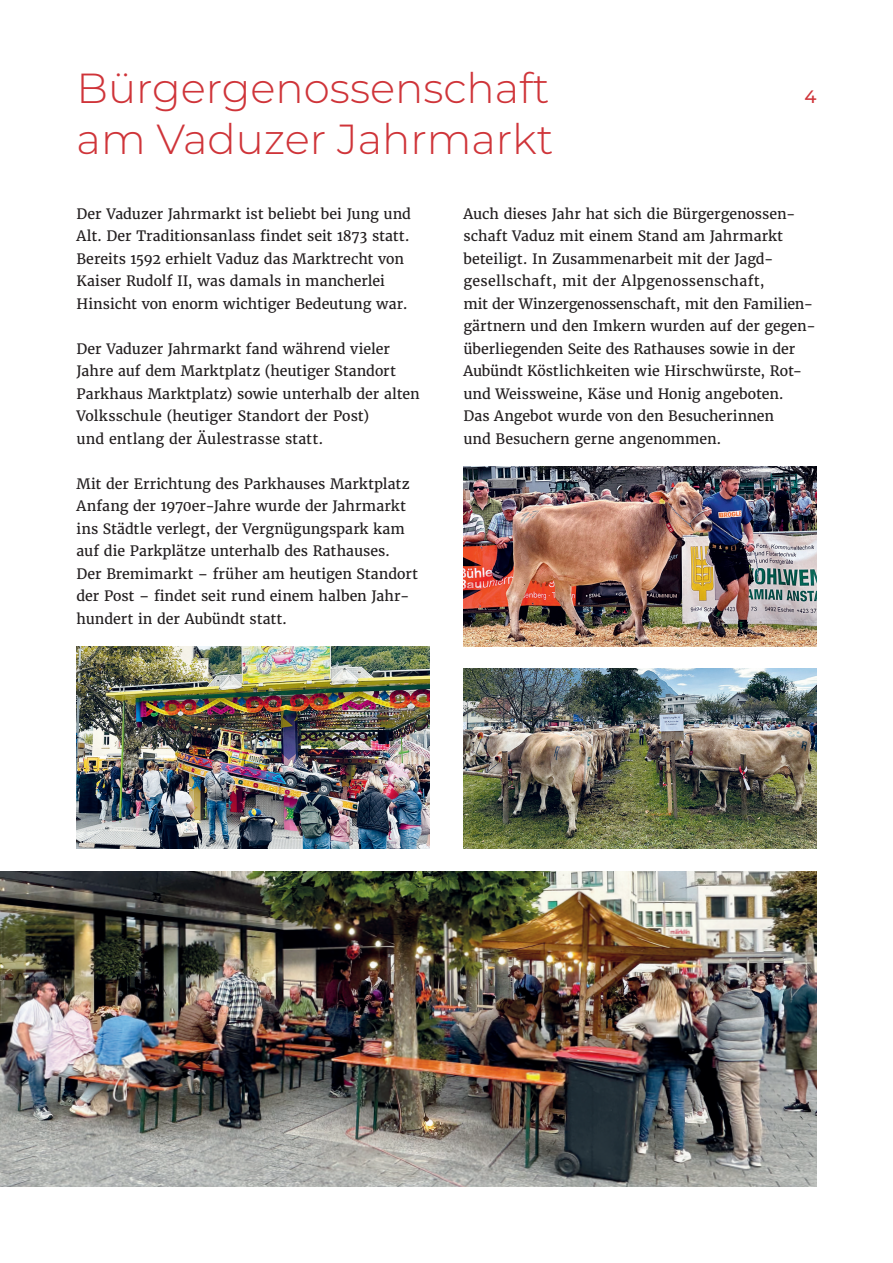
<style>
.page{position:relative;width:893px;height:1263px;background:#fff}
.page>*{position:absolute;margin:0;border:0;box-sizing:border-box;transform-origin:0 0}
.t1{font:300 42px/51px "Montserrat";color:#cf3439}
.t2{font:500 18px "Montserrat";color:#cf3439}
.t3{font:14.25px/22.5px "Merriweather";color:#231f20}
</style>
<div class="page">
<img style="left:0;top:871px;width:816px;height:315px">
<img style="left:77px;top:646px;width:352px;height:203px">
<img style="left:463px;top:669px;width:353px;height:180px">
<img style="left:463px;top:466px;width:353px;height:180px">
<h1 class="t1" style="left:77px;top:61px;width:478px">Bürgergenossenschaft am Vaduzer Jahrmarkt</h1>
<p class="t2" style="left:804px;top:84px;width:14px">4</p>
<p class="t3" style="left:77px;top:202px;width:336px">Der Vaduzer Jahrmarkt ist beliebt bei Jung und Alt. Der Traditionsanlass findet seit 1873 statt.<br>Bereits 1592 erhielt Vaduz das Marktrecht von Kaiser Rudolf II, was damals in mancherlei Hinsicht von enorm wichtiger Bedeutung war.</p>
<p class="t3" style="left:77px;top:337px;width:345px">Der Vaduzer Jahrmarkt fand während vieler Jahre auf dem Marktplatz (heutiger Standort Parkhaus Marktplatz) sowie unterhalb der alten Volksschule (heutiger Standort der Post)<br>und entlang der Äulestrasse statt.</p>
<p class="t3" style="left:77px;top:472px;width:343px">Mit der Errichtung des Parkhauses Marktplatz Anfang der 1970er-Jahre wurde der Jahrmarkt ins Städtle verlegt, der Vergnügungspark kam auf die Parkplätze unterhalb des Rathauses.<br>Der Bremimarkt – früher am heutigen Standort der Post – findet seit rund einem halben Jahr&shy;hundert in der Aubündt statt.</p>
<p class="t3" style="left:463px;top:202px;width:354px">Auch dieses Jahr hat sich die Bürgergenossen&shy;schaft Vaduz mit einem Stand am Jahrmarkt beteiligt. In Zusammenarbeit mit der Jagd&shy;gesellschaft, mit der Alpgenossenschaft,<br>mit der Winzergenossenschaft, mit den Familien&shy;gärtnern und den Imkern wurden auf der gegen&shy;überliegenden Seite des Rathauses sowie in der Aubündt Köstlichkeiten wie Hirschwürste, Rot&shy;und Weissweine, Käse und Honig angeboten.<br>Das Angebot wurde von den Besucherinnen<br>und Besuchern gerne angenommen.</p>
</div>
